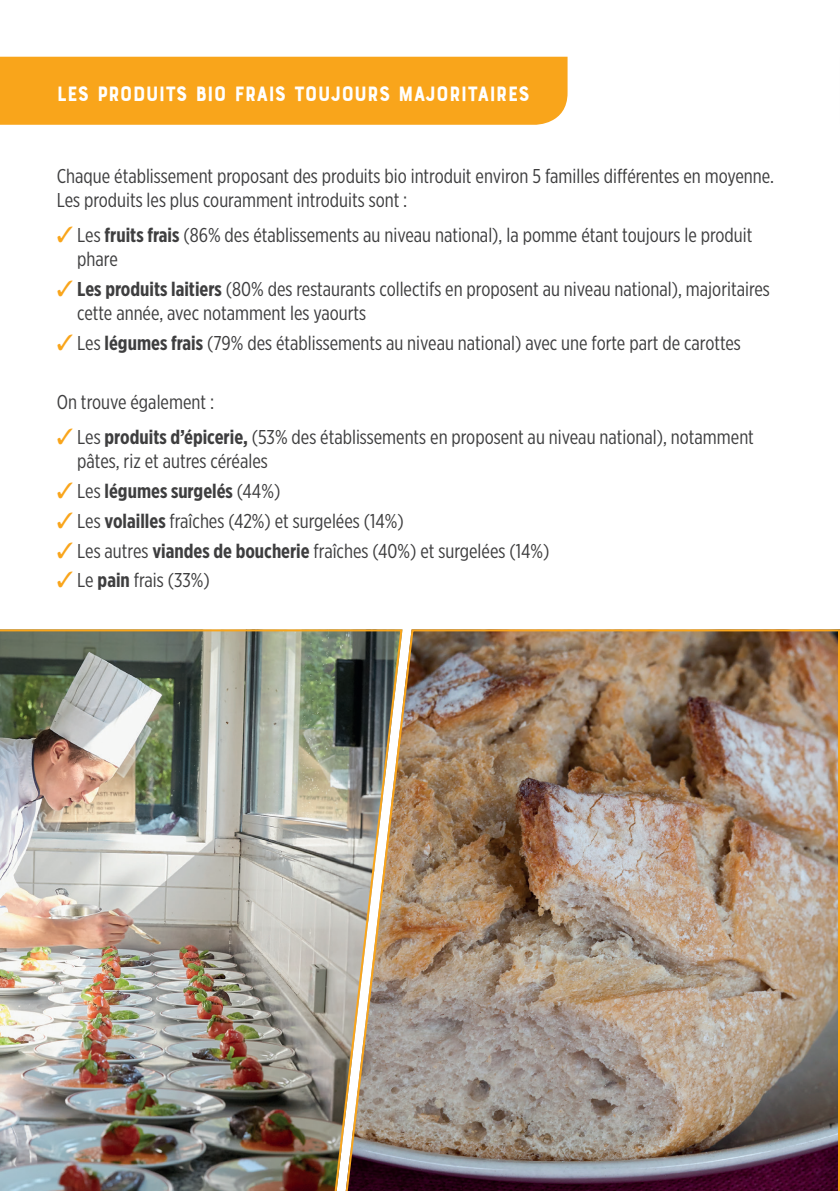
<style>
.page{position:relative;width:840px;height:1191px;background:#fff}
.page>*{position:absolute;margin:0;border:0;box-sizing:border-box;transform-origin:0 0}
.t1{font:22px "Bourton Base";color:#fff;scale:.94 1}
.t2{font:20px/24px "Gotham X Narrow";color:#3e3e3f}
.t3{font:700 20px "Gotham X Narrow";color:#3e3e3f}
.s1{color:#f9a51b}
.s2{font-weight:700}
.s3{font-weight:400}
</style>
<div class="page">
<img style="left:403px;top:629px;width:436px;height:562px">
<img style="left:0;top:629px;width:403px;height:562px">
<div style="left:0;top:57px;width:567px;height:68px;background:#f9a51b"></div>
<svg style="left:839px;top:629px;width:1px;height:68px"></svg>
<p class="t1" style="left:57px;top:80px;width:504px">LES PRODUITS BIO FRAIS TOUJOURS MAJORITAIRES</p>
<p class="t2" style="left:57px;top:164px;width:718px">Chaque établissement proposant des produits bio introduit environ 5 familles différentes en moyenne.<br>Les produits les plus couramment introduits sont :</p>
<p class="t2" style="left:77px;top:223px;width:676px;text-indent:-21px"><span class="s1">✓</span> Les <span class="s2">fruits frais</span> (86% des établissements au niveau national), la pomme étant toujours le produit phare</p>
<p class="t2" style="left:77px;top:277px;width:693px;text-indent:-21px"><span class="s1">✓</span> <span class="s2">Les produits laitiers</span> (80% des restaurants collectifs en proposent au niveau national), majoritaires cette année, avec notamment les yaourts</p>
<p class="t2" style="left:57px;top:330px;width:685px"><span class="s1">✓</span> Les <span class="s2">légumes frais</span> (79% des établissements au niveau national) avec une forte part de carottes</p>
<p class="t2" style="left:57px;top:390px;width:159px">On trouve également :</p>
<p class="t2" style="left:77px;top:425px;width:677px;text-indent:-21px"><span class="s1">✓</span> Les <span class="s2">produits d’épicerie,</span> (53% des établissements en proposent au niveau national), notamment pâtes, riz et autres céréales</p>
<p class="t3" style="left:57px;top:479px;width:225px"><span class="s1">✓</span> <span class="s3">Les</span> légumes surgelés <span class="s3">(44%)</span></p>
<p class="t2" style="left:57px;top:508px;width:348px"><span class="s1">✓</span> Les <span class="s2">volailles</span> fraîches (42%) et surgelées (14%)</p>
<p class="t2" style="left:57px;top:538px;width:494px"><span class="s1">✓</span> Les autres <span class="s2">viandes de boucherie</span> fraîches (40%) et surgelées (14%)</p>
<p class="t2" style="left:57px;top:568px;width:154px"><span class="s1">✓</span> Le <span class="s2">pain</span> frais (33%)</p>
</div>
